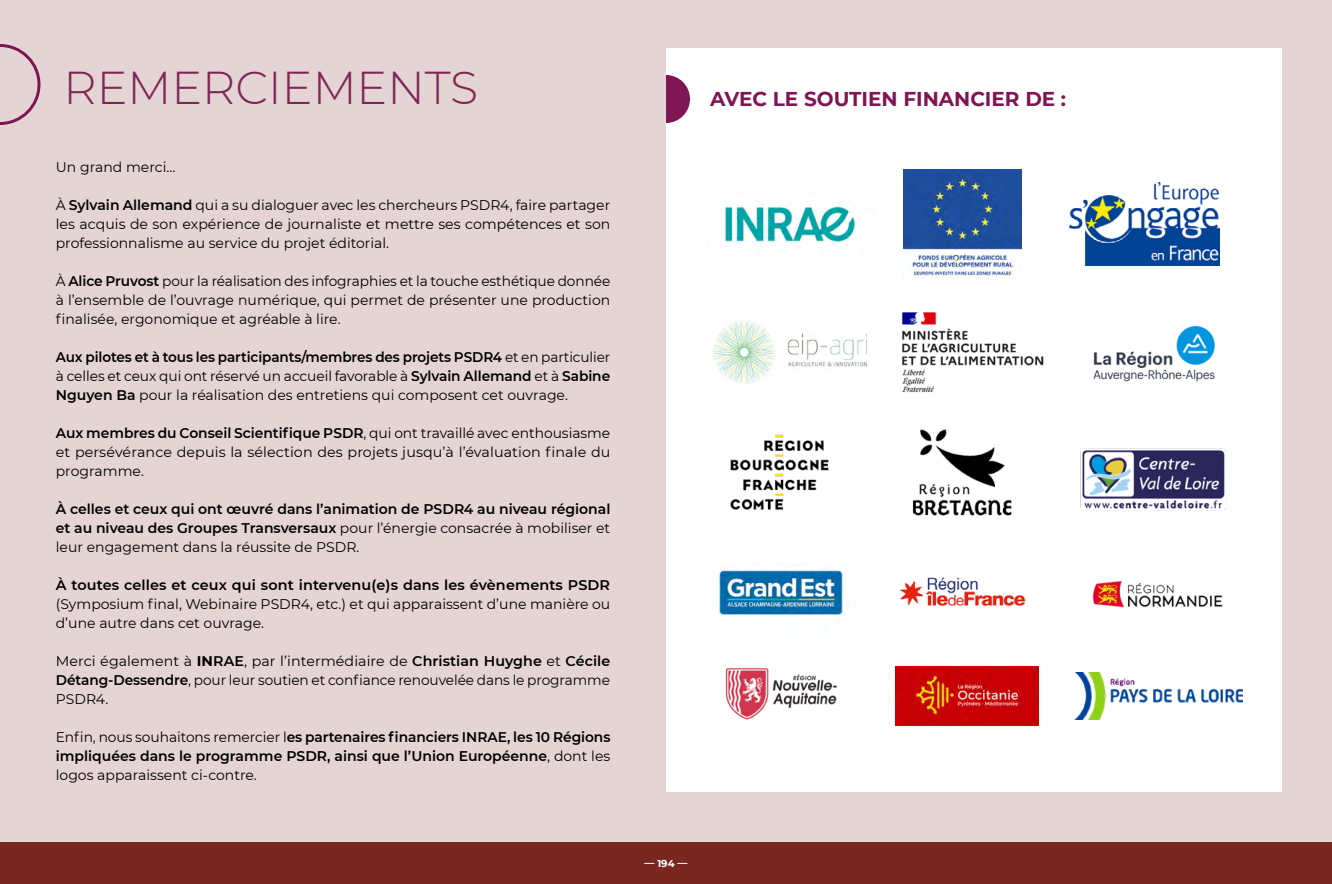
<style>
.page{position:relative;width:1332px;height:884px;background:#fff}
.page>*{position:absolute;margin:0;border:0;box-sizing:border-box;transform-origin:0 0}
.t1{font:300 46px "Montserrat";color:#802657}
.t2{font:700 20px "Montserrat";color:#7f1553}
.t3{font:14px/19px "Montserrat";color:#000;text-align:justify}
.t4{font:600 14px/19px "Montserrat";color:#000;text-align:justify}
.t5{font:700 10px "Montserrat";color:#fff}
.s1{font-weight:600}
.s2{font-weight:400}
.s3{font-weight:700}
</style>
<div class="page">
<div style="left:0;top:842px;width:1332px;height:42px;background:#792821"></div>
<div style="left:0;top:0;width:1332px;height:842px;background:#e4d4d3"></div>
<div style="left:666px;top:48px;width:616px;height:744px;background:#fff"></div>
<svg style="left:666px;top:75px;width:24px;height:48px"></svg>
<img style="left:721px;top:200px;width:138px;height:47px">
<img style="left:903px;top:170px;width:118px;height:108px">
<img style="left:1070px;top:183px;width:149px;height:83px">
<img style="left:714px;top:321px;width:152px;height:62px">
<img style="left:902px;top:312px;width:142px;height:81px">
<img style="left:1093px;top:326px;width:122px;height:56px">
<img style="left:730px;top:434px;width:99px;height:76px">
<img style="left:913px;top:429px;width:99px;height:87px">
<img style="left:1080px;top:448px;width:146px;height:63px">
<img style="left:719px;top:565px;width:125px;height:52px">
<img style="left:900px;top:577px;width:126px;height:29px">
<img style="left:1092px;top:581px;width:131px;height:27px">
<img style="left:725px;top:668px;width:112px;height:52px">
<img style="left:1074px;top:672px;width:169px;height:48px">
<img style="left:896px;top:667px;width:142px;height:58px">
<svg style="left:0;top:44px;width:41px;height:81px"></svg>
<p class="t1" style="left:64px;top:57px;width:416px">REMERCIEMENTS</p>
<p class="t3" style="left:56px;top:157px;width:121px">Un grand merci…</p>
<p class="t3" style="left:56px;top:195px;width:556px">À <span class="s1">Sylvain Allemand</span> qui a su dialoguer avec les chercheurs PSDR4, faire partager les acquis de son expérience de journaliste et mettre ses compétences et son professionnalisme au service du projet éditorial.</p>
<p class="t3" style="left:56px;top:271px;width:556px">À <span class="s1">Alice Pruvost</span> pour la réalisation des infographies et la touche esthétique donnée à l’ensemble de l’ouvrage numérique, qui permet de présenter une production finalisée, ergonomique et agréable à lire.</p>
<p class="t3" style="left:56px;top:347px;width:556px"><span class="s1">Aux pilotes et à tous les participants/membres des projets PSDR4</span> et en particulier à celles et ceux qui ont réservé un accueil favorable à <span class="s1">Sylvain Allemand</span> et à <span class="s1">Sabine Nguyen Ba</span> pour la réalisation des entretiens qui composent cet ouvrage.</p>
<p class="t3" style="left:56px;top:423px;width:556px"><span class="s1">Aux membres du Conseil Scientifique PSDR</span>, qui ont travaillé avec enthousiasme et persévérance depuis la sélection des projets jusqu’à l’évaluation finale du programme.</p>
<p class="t4" style="left:56px;top:499px;width:556px">À celles et ceux qui ont œuvré dans l’animation de PSDR4 au niveau régional et au niveau des Groupes Transversaux <span class="s2">pour l’énergie consacrée à mobiliser et leur engagement dans la réussite de PSDR.</span></p>
<p class="t3" style="left:56px;top:575px;width:556px"><span class="s1">À toutes celles et ceux qui sont intervenu(e)s dans les évènements PSDR </span>(Symposium final, Webinaire PSDR4, etc.) et qui apparaissent d’une manière ou d’une autre dans cet ouvrage.</p>
<p class="t3" style="left:56px;top:651px;width:556px">Merci également à <span class="s3">IN</span><span class="s1">RAE</span>, par l’intermédiaire de <span class="s1">Christian Huyghe</span> et <span class="s1">Cécile Détang-Dessendre</span>, pour leur soutien et confiance renouvelée dans le programme PSDR4.</p>
<p class="t4" style="left:56px;top:727px;width:556px"><span class="s2">Enfin, nous souhaitons remercier l</span>es partenaires financiers INRAE, les 10 Régions impliquées dans le programme PSDR, ainsi que l’Union Européenne<span class="s2">, dont les logos apparaissent ci-contre.</span></p>
<p class="t2" style="left:710px;top:85px;width:358px">AVEC LE SOUTIEN FINANCIER DE :</p>
<p class="t5" style="left:645px;top:856px;width:44px">— 194 —</p>
</div>
